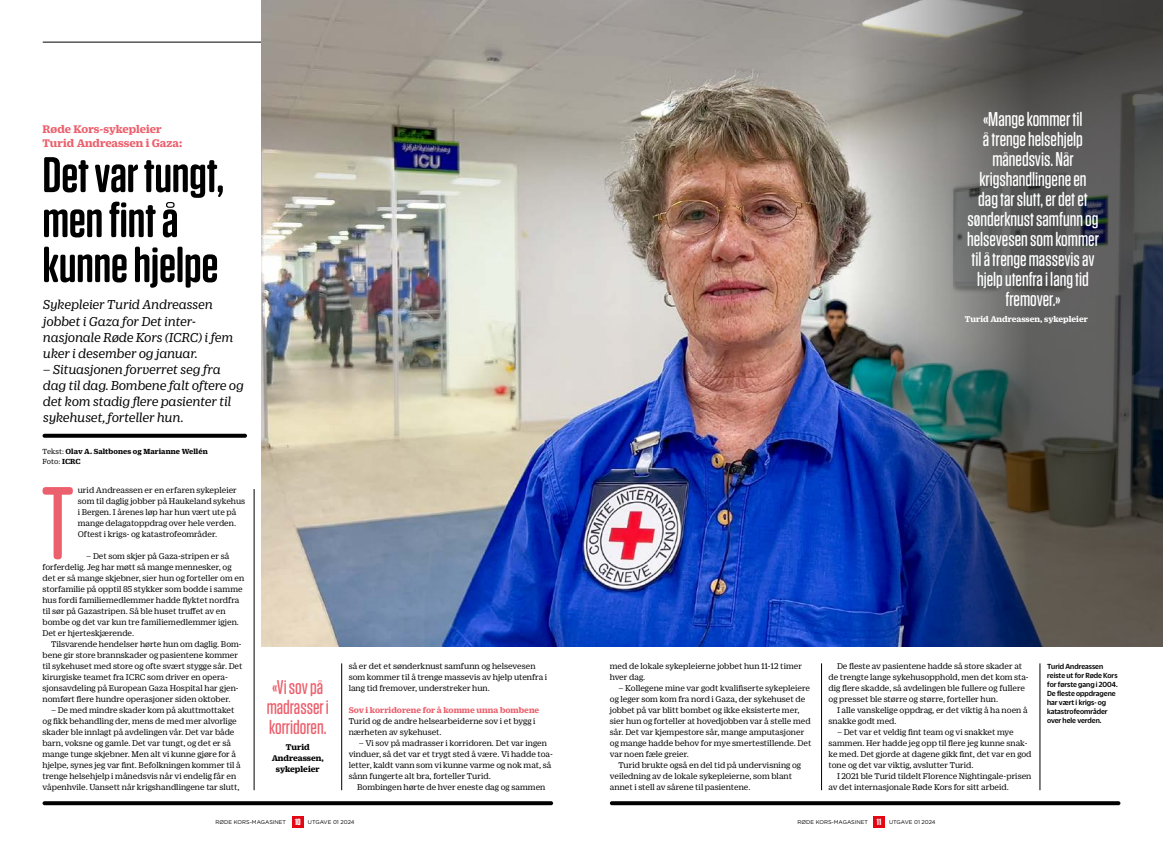
<style>
.page{position:relative;width:1163px;height:842px;background:#fff}
.page>*{position:absolute;margin:0;border:0;box-sizing:border-box;transform-origin:0 0}
.t1{font:500 103px "Tungsten Rounded";color:#ec5f6c}
.t2{font:600 50px/45px "Tungsten Rounded";color:#000}
.t3{font:500 20px/20px "Tungsten Rounded";color:#fff;text-align:center}
.t4{font:500 20px/20px "Tungsten Rounded";color:#ec5f6c}
.t5{font:italic 14px/16px "Duplicate Ionic";color:#000}
.t6{font:700 12px/14px "Duplicate Ionic";letter-spacing:-.005em;color:#ec5f6c}
.t7{font:9px/11px "Duplicate Ionic";color:#000}
.t8{font:700 9px "Duplicate Ionic";color:#ec5f6c}
.t9{font:700 9px "Duplicate Ionic";letter-spacing:-.005em;color:#fff}
.t10{font:700 9px/11px "Duplicate Ionic";letter-spacing:-.005em;color:#000;text-align:center}
.t11{font:500 8px/9px "Duplicate Sans";color:#000;scale:.95 1}
.t12{font:700 8px/10px "Duplicate Ionic";letter-spacing:.01em;color:#000}
.t13{font:5.5px "Gotham Rounded";color:#000}
.s1{font-weight:400}
.s2{font-family:"Tungsten Rounded";font-weight:700;font-size:9px;color:#fff}
</style>
<div class="page">
<div style="left:292px;top:816px;width:11px;height:12px;background:#e30613"></div>
<div style="left:873px;top:816px;width:11px;height:12px;background:#e30613"></div>
<svg style="left:43px;top:801px;width:510px;height:4px;background:#0d0d0d"></svg>
<svg style="left:609px;top:801px;width:511px;height:4px;background:#0e0e0e"></svg>
<hr style="left:43px;top:42px;width:509px;height:1px;background:#000">
<svg style="left:43px;top:434px;width:204px;height:4px"></svg>
<img style="left:261px;top:0;width:587px;height:647px">
<img style="left:848px;top:0;width:314px;height:647px">
<hr style="left:254px;top:489px;width:1px;height:301px;background:#000">
<hr style="left:341px;top:663px;width:1px;height:127px;background:#000">
<hr style="left:821px;top:663px;width:1px;height:127px;background:#000">
<hr style="left:1039px;top:663px;width:1px;height:127px;background:#000">
<h3 class="t6" style="left:43px;top:121px;width:141px">Røde Kors-sykepleier<br>Turid Andreassen i Gaza:</h3>
<h2 class="t2" style="left:43px;top:153px;width:183px">Det var tungt, men fint å kunne hjelpe</h2>
<h3 class="t5" style="left:43px;top:296px;width:192px">Sykepleier Turid Andreassen jobbet i Gaza for Det inter&shy;nasjonale Røde Kors (ICRC) i fem uker i desember og januar.</h3>
<h3 class="t5" style="left:43px;top:360px;width:202px">– Situasjonen forverret seg fra dag til dag. Bombene falt oftere og det kom stadig flere pasienter til sykehuset, forteller hun.</h3>
<p class="t12" style="left:43px;top:446px;width:167px"><span class="s1">Tekst:</span> Olav A. Saltbones og Marianne Wellén<br><span class="s1">Foto:</span> ICRC</p>
<h1 class="t1" style="left:42px;top:469px;width:33px">T</h1>
<p class="t7" style="left:78px;top:484px;width:169px">urid Andreassen er en erfaren sykepleier som til daglig jobber på Haukeland sykehus i Bergen. I årenes løp har hun vært ute på mange delagatoppdrag over hele verden.<br>Oftest i krigs- og katastrofeområder.</p>
<p class="t7" style="left:43px;top:550px;width:203px;text-indent:44px">– Det som skjer på Gaza-stripen er så forferdelig. Jeg har møtt så mange mennesker, og det er så mange skjebner, sier hun og forteller om en storfamilie på opptil 85 stykker som bodde i samme hus fordi familiemedlemmer hadde flyktet nordfra til sør på Gazastripen. Så ble huset truffet av en bombe og det var kun tre familiemedlemmer igjen.<br>Det er hjerteskjærende.</p>
<p class="t7" style="left:43px;top:638px;width:201px;text-indent:9px">Tilsvarende hendelser hørte hun om daglig. Bom&shy;bene gir store brannskader og pasientene kommer til sykehuset med store og ofte svært stygge sår. Det kirurgiske teamet fra ICRC som driver en opera&shy;sjonsavdeling på European Gaza Hospital har gjen&shy;nomført flere hundre operasjoner siden oktober.</p>
<p class="t7" style="left:43px;top:704px;width:200px;text-indent:9px">– De med mindre skader kom på akuttmottaket og fikk behandling der, mens de med mer alvorlige skader ble innlagt på avdelingen vår. Det var både barn, voksne og gamle. Det var tungt, og det er så mange tunge skjebner. Men alt vi kunne gjøre for å hjelpe, synes jeg var fint. Befolkningen kommer til å trenge helsehjelp i månedsvis når vi endelig får en våpenhvile. Uansett når krigshandlingene tar slutt,</p>
<h3 class="t4" style="left:267px;top:677px;width:64px">«Vi sov på madrasser i korridoren.</h3>
<p class="t10" style="left:271px;top:741px;width:54px">Turid<br>Andreassen, sykepleier</p>
<p class="t7" style="left:348px;top:660px;width:200px">så er det et sønderknust samfunn og helsevesen som kommer til å trenge massevis av hjelp utenfra i lang tid fremover, understreker hun.</p>
<p class="t8" style="left:348px;top:704px;width:192px">Sov i korridorene for å komme unna bombene</p>
<p class="t7" style="left:348px;top:715px;width:188px">Turid og de andre helsearbeiderne sov i et bygg i nærheten av sykehuset.</p>
<p class="t7" style="left:348px;top:737px;width:206px;text-indent:10px">– Vi sov på madrasser i korridoren. Det var ingen vinduer, så det var et trygt sted å være. Vi hadde toa&shy;letter, kaldt vann som vi kunne varme og nok mat, så sånn fungerte alt bra, forteller Turid.</p>
<p class="t7" style="left:357px;top:781px;width:190px">Bombingen hørte de hver eneste dag og sammen</p>
<h3 class="t3" style="left:966px;top:109px;width:133px">«Mange kommer til<br>å trenge helsehjelp månedsvis. Når krigshandlingene en<br>dag tar slutt, er det et sønderknust samfunn og helsevesen som kommer til å trenge massevis av hjelp utenfra i lang tid fremover.»</h3>
<p class="t9" style="left:964px;top:313px;width:125px">Turid Andreassen, sykepleier</p>
<p class="t7" style="left:609px;top:660px;width:194px">med de lokale sykepleierne jobbet hun 11-12 timer hver dag.</p>
<p class="t7" style="left:609px;top:682px;width:203px;text-indent:9px">– Kollegene mine var godt kvalifiserte sykepleiere og leger som kom fra nord i Gaza, der sykehuset de jobbet på var blitt bombet og ikke eksisterte mer, sier hun og forteller at hovedjobben var å stelle med sår. Det var kjempestore sår, mange amputasjoner og mange hadde behov for mye smertestillende. Det var noen fæle greier.</p>
<p class="t7" style="left:609px;top:759px;width:193px;text-indent:9px">Turid brukte også en del tid på undervisning og veiledning av de lokale sykepleierne, som blant annet i stell av sårene til pasientene.</p>
<p class="t7" style="left:828px;top:660px;width:202px;text-indent:9px">De fleste av pasientene hadde så store skader at de trengte lange sykehusopphold, men det kom sta&shy;dig flere skadde, så avdelingen ble fullere og fullere og presset ble større og større, forteller hun.</p>
<p class="t7" style="left:828px;top:704px;width:201px;text-indent:9px">I alle vanskelige oppdrag, er det viktig å ha noen å snakke godt med.</p>
<p class="t7" style="left:828px;top:726px;width:204px;text-indent:9px">– Det var et veldig fint team og vi snakket mye sammen. Her hadde jeg opp til flere jeg kunne snak&shy;ke med. Det gjorde at dagene gikk fint, det var en god tone og det var viktig, avslutter Turid.</p>
<p class="t7" style="left:828px;top:770px;width:204px;text-indent:9px">I 2021 ble Turid tildelt Florence Nightingale-prisen av det internasjonale Røde Kors for sitt arbeid.</p>
<p class="t11" style="left:1046px;top:661px;width:76px">Turid Andreassen reiste ut for Røde Kors for første gang i 2004.<br>De fleste oppdragene har vært i krigs- og katastrofeområder over hele verden.</p>
<p class="t13" style="left:215px;top:819px;width:140px">RØDE KORS-MAGASINET <span class="s2">10</span> UTGAVE 01 2024</p>
<p class="t13" style="left:797px;top:819px;width:140px">RØDE KORS-MAGASINET <span class="s2">11</span> UTGAVE 01 2024</p>
</div>
